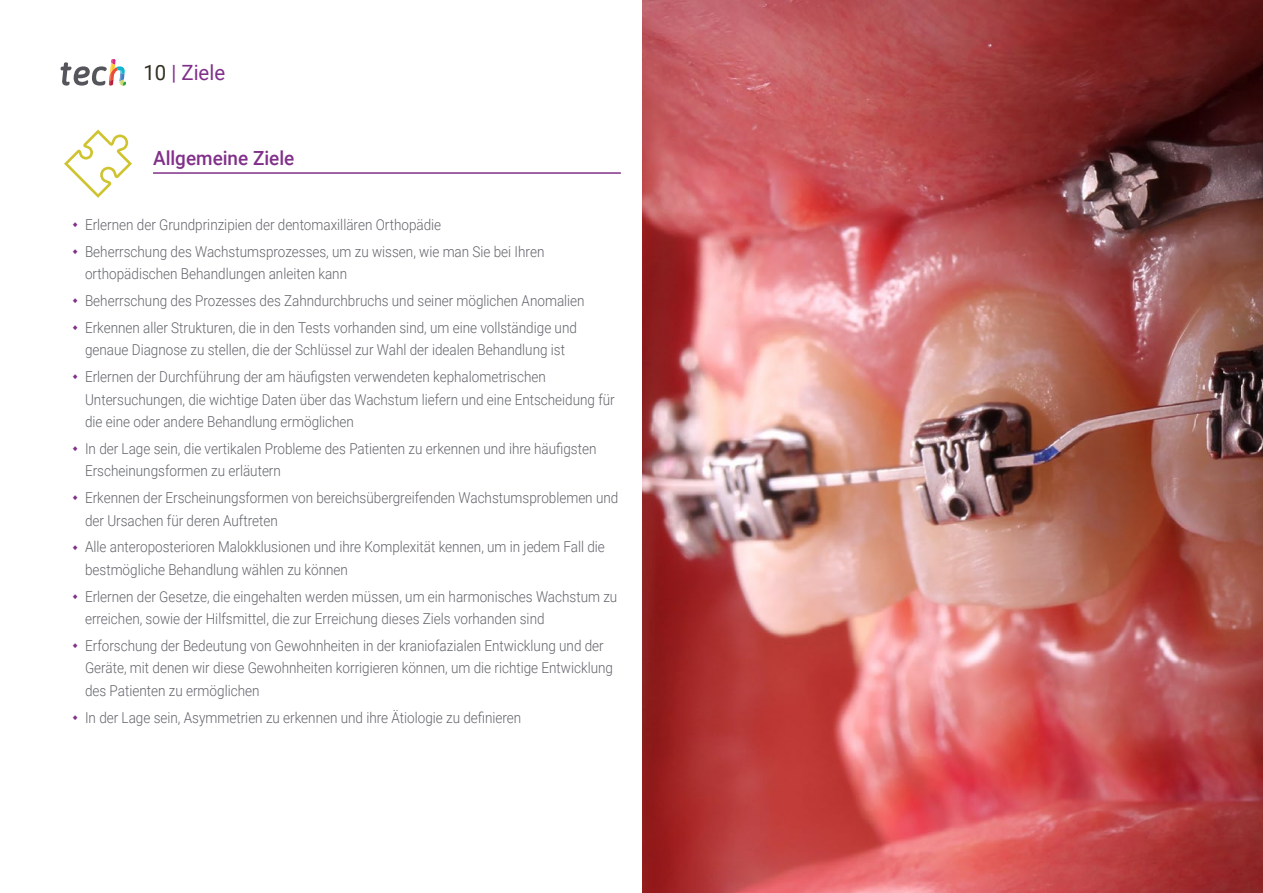
<style>
.page{position:relative;width:1263px;height:893px;background:#fff}
.page>*{position:absolute;margin:0;border:0;box-sizing:border-box;transform-origin:0 0}
.t1{font:21px "Roboto";color:#813089}
.t2{font:500 19.5px "Roboto";color:#813089}
.t3{font:300 15px/22.5px "Roboto";color:#61646a;scale:.9 1}
.s1{color:#312e20}
</style>
<div class="page">
<hr style="left:153px;top:173px;width:468px;height:1px;background:#813089">
<svg style="left:64px;top:130px;width:68px;height:68px"></svg>
<svg style="left:61px;top:59px;width:65px;height:27px"></svg>
<img style="left:642px;top:0;width:621px;height:893px">
<h1 class="t1" style="left:144px;top:57px;width:83px"><span class="s1">10</span> | Ziele</h1>
<h2 class="t2" style="left:153px;top:144px;width:143px">Allgemeine Ziele</h2>
<p class="t3" style="left:85px;top:211px;width:512px;line-height:26.7px">Erlernen der Grundprinzipien der dentomaxillären Orthopädie<br>Beherrschung des Wachstumsprozesses, um zu wissen, wie man Sie bei Ihren</p>
<p class="t3" style="left:85px;top:260px;width:557px;line-height:26.7px">orthopädischen Behandlungen anleiten kann<br>Beherrschung des Prozesses des Zahndurchbruchs und seiner möglichen Anomalien<br>Erkennen aller Strukturen, die in den Tests vorhanden sind, um eine vollständige und</p>
<p class="t3" style="left:85px;top:336px;width:535px;line-height:26.7px">genaue Diagnose zu stellen, die der Schlüssel zur Wahl der idealen Behandlung ist<br>Erlernen der Durchführung der am häufigsten verwendeten kephalometrischen</p>
<p class="t3" style="left:85px;top:387px;width:590px">Untersuchungen, die wichtige Daten über das Wachstum liefern und eine Entscheidung für die eine oder andere Behandlung ermöglichen</p>
<p class="t3" style="left:85px;top:437px;width:570px">In der Lage sein, die vertikalen Probleme des Patienten zu erkennen und ihre häufigsten<br>Erscheinungsformen zu erläutern</p>
<p class="t3" style="left:85px;top:486px;width:594px">Erkennen der Erscheinungsformen von bereichsübergreifenden Wachstumsproblemen und der Ursachen für deren Auftreten</p>
<p class="t3" style="left:85px;top:535px;width:579px">Alle anteroposterioren Malokklusionen und ihre Komplexität kennen, um in jedem Fall die bestmögliche Behandlung wählen zu können</p>
<p class="t3" style="left:85px;top:584px;width:593px">Erlernen der Gesetze, die eingehalten werden müssen, um ein harmonisches Wachstum zu erreichen, sowie der Hilfsmittel, die zur Erreichung dieses Ziels vorhanden sind</p>
<p class="t3" style="left:85px;top:634px;width:588px">Erforschung der Bedeutung von Gewohnheiten in der kraniofazialen Entwicklung und der<br>Geräte, mit denen wir diese Gewohnheiten korrigieren können, um die richtige Entwicklung des Patienten zu ermöglichen</p>
<p class="t3" style="left:85px;top:705px;width:486px">In der Lage sein, Asymmetrien zu erkennen und ihre Ätiologie zu definieren</p>
</div>
